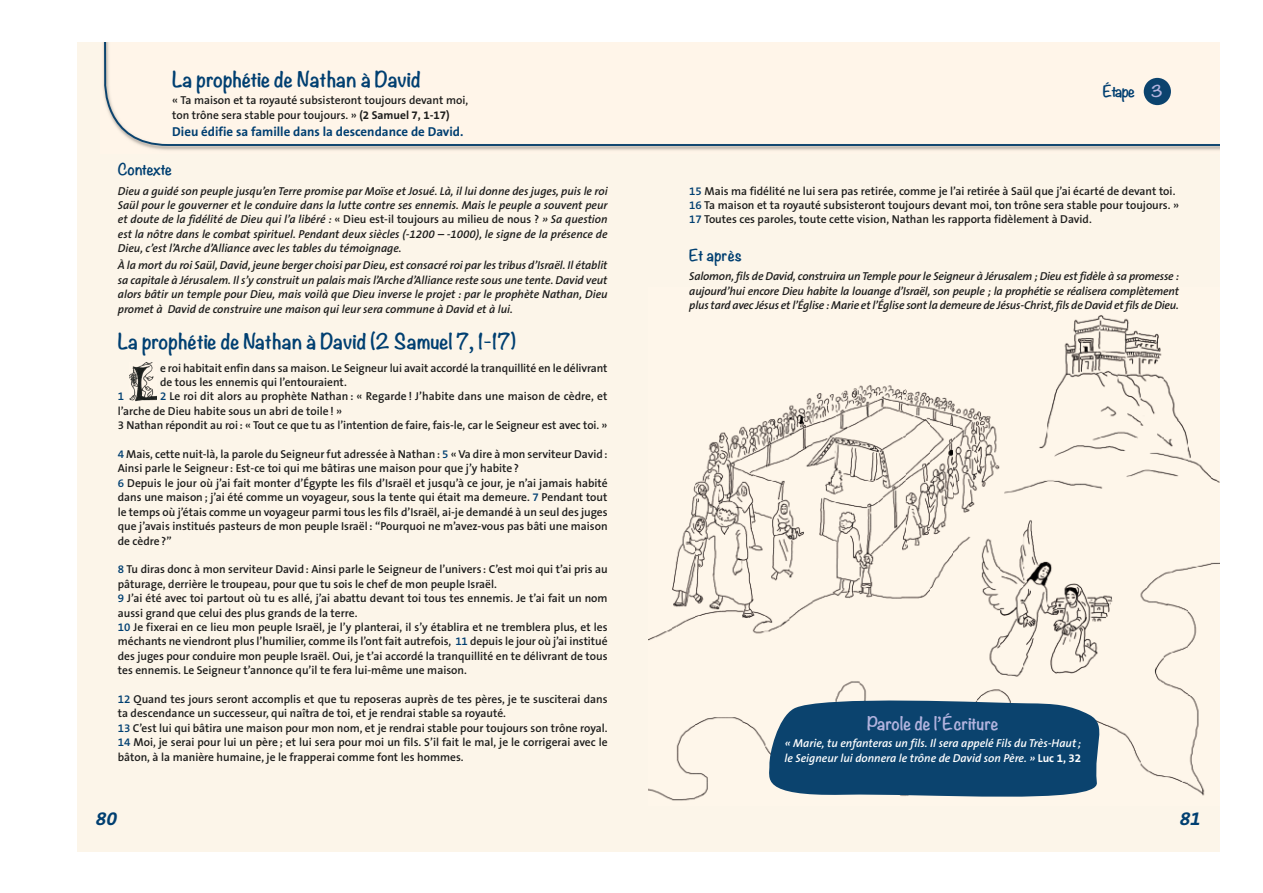
<style>
.page{position:relative;width:1263px;height:893px;background:#fff}
.page>*{position:absolute;margin:0;border:0;box-sizing:border-box;transform-origin:0 0}
.t1{font:700 19.2px "Noteworthy";color:#003f71}
.t2{font:italic 700 19.2px "The Sans B7";color:#003f71}
.t3{font:700 16.35px "Noteworthy";color:#b2b3de}
.t4{font:700 14.4px "Noteworthy";letter-spacing:-.04em;color:#003f71}
.t5{font:700 12.9px "The Sans B7";color:#003f71}
.t6{font:600 11.55px/14.4px "The Sans B6";color:#1d1d1c}
.t7{font:italic 600 11.55px/14.4px "The Sans B6";color:#1d1d1c;text-align:justify}
.t8{font:italic 600 11.55px/14.4px "The Sans B6";color:#fff}
.t9{font:600 11.55px "The Sans B6";color:#003f71}
.s1{font-family:"The Sans B7";font-weight:700}
.s2{font-style:normal}
.s3{color:#003f71}
.s4{color:#b2b3de}
.s5{font-family:"The Sans B7";font-weight:700;font-style:normal}
</style>
<div class="page">
<div style="left:77px;top:42px;width:1143px;height:809px;background:#fcf5e9"></div>
<img style="left:648px;top:315px;width:572px;height:486px">
<svg style="left:103px;top:42px;width:1117px;height:104px"></svg>
<svg style="left:1144px;top:78px;width:27px;height:27px"></svg>
<img style="left:129px;top:362px;width:28px;height:40px">
<svg style="left:759px;top:694px;width:350px;height:107px"></svg>
<h1 class="t1" style="left:172px;top:63px;width:250px">La prophétie de Nathan à David</h1>
<p class="t6" style="left:172px;top:94px;width:298px">« Ta maison et ta royauté subsisteront toujours devant moi, ton trône sera stable pour toujours. » <span class="s1">(2 Samuel 7, 1-17)</span></p>
<p class="t5" style="left:172px;top:126px;width:293px">Dieu édifie sa famille dans la descendance de David.</p>
<p class="t4" style="left:118px;top:156px;width:56px">Contexte</p>
<p class="t7" style="left:118px;top:184px;width:491px">Dieu a guidé son peuple jusqu’en Terre promise par Moïse et Josué. Là, il lui donne des juges, puis le roi Saül pour le gouverner et le conduire dans la lutte contre ses ennemis. Mais le peuple a souvent peur et doute de la fidélité de Dieu qui l’a libéré : <span class="s2">« Dieu est-il toujours au milieu de nous ?</span> » Sa question est la nôtre dans le combat spirituel. Pendant deux siècles (-1200 – -1000), le signe de la présence de Dieu, c’est l’Arche d’Alliance avec les tables du témoignage.</p>
<p class="t7" style="left:118px;top:259px;width:491px">À la mort du roi Saül, David, jeune berger choisi par Dieu, est consacré roi par les tribus d’Israël. Il établit sa capitale à Jérusalem. Il s’y construit un palais mais l’Arche d’Alliance reste sous une tente. David veut alors bâtir un temple pour Dieu, mais voilà que Dieu inverse le projet : par le prophète Nathan, Dieu promet à David de construire une maison qui leur sera commune à David et à lui.</p>
<h1 class="t1" style="left:118px;top:324px;width:400px">La prophétie de Nathan à David (2 Samuel 7, 1-17)</h1>
<p class="t9" style="left:118px;top:392px;width:8px">1</p>
<p class="t6" style="left:160px;top:361px;width:449px">e roi habitait enfin dans sa maison. Le Seigneur lui avait accordé la tranquillité en le délivrant</p>
<p class="t6" style="left:160px;top:376px;width:188px">de tous les ennemis qui l’entouraient.</p>
<p class="t6" style="left:160px;top:390px;width:449px"><span class="s3">2</span> Le roi dit alors au prophète Nathan: « Regarde ! J’habite dans une maison de cèdre, et</p>
<p class="t6" style="left:118px;top:405px;width:226px">l’arche de Dieu habite sous un abri de toile! »</p>
<p class="t6" style="left:118px;top:419px;width:491px">3 Nathan répondit au roi: « Tout ce que tu as l’intention de faire, fais-le, car le Seigneur est avec toi. »</p>
<p class="t6" style="left:118px;top:448px;width:491px"><span class="s3">4</span> Mais, cette nuit-là, la parole du Seigneur fut adressée à Nathan: <span class="s3">5</span> « Va dire à mon serviteur David:<br>Ainsi parle le Seigneur: Est-ce toi qui me bâtiras une maison pour que j’y habite?<br><span class="s3">6</span> Depuis le jour où j’ai fait monter d’Égypte les fils d’Israël et jusqu’à ce jour, je n’ai jamais habité dans une maison; j’ai été comme un voyageur, sous la tente qui était ma demeure. <span class="s3">7</span> Pendant tout le temps où j’étais comme un voyageur parmi tous les fils d’Israël, ai-je demandé à un seul des juges que j’avais institués pasteurs de mon peuple Israël: “Pourquoi ne m’avez-vous pas bâti une maison de cèdre?”</p>
<p class="t6" style="left:118px;top:563px;width:491px"><span class="s3">8</span> Tu diras donc à mon serviteur David: Ainsi parle le Seigneur de l’univers : C’est moi qui t’ai pris au pâturage, derrière le troupeau, pour que tu sois le chef de mon peuple Israël.<br><span class="s3">9</span> J’ai été avec toi partout où tu es allé, j’ai abattu devant toi tous tes ennemis. Je t’ai fait un nom aussi grand que celui des plus grands de la terre.<br><span class="s3">10</span> Je fixerai en ce lieu mon peuple Israël, je l’y planterai, il s’y établira et ne tremblera plus, et les méchants ne viendront plus l’humilier, comme ils l’ont fait autrefois, <span class="s3">11</span> depuis le jour où j’ai institué des juges pour conduire mon peuple Israël. Oui, je t’ai accordé la tranquillité en te délivrant de tous tes ennemis. Le Seigneur t’annonce qu’il te fera lui-même une maison.</p>
<p class="t6" style="left:118px;top:693px;width:491px"><span class="s3">12</span> Quand tes jours seront accomplis et que tu reposeras auprès de tes pères, je te susciterai dans ta descendance un successeur, qui naîtra de toi, et je rendrai stable sa royauté.<br><span class="s3">13</span> C’est lui qui bâtira une maison pour mon nom, et je rendrai stable pour toujours son trône royal.<br><span class="s3">14</span> Moi, je serai pour lui un père; et lui sera pour moi un fils. S’il fait le mal, je le corrigerai avec le bâton, à la manière humaine, je le frapperai comme font les hommes.</p>
<h1 class="t2" style="left:96px;top:810px;width:23px">80</h1>
<p class="t4" style="left:1103px;top:78px;width:62px">Étape <span class="s4">3</span></p>
<p class="t6" style="left:689px;top:184px;width:491px"><span class="s3">15</span> Mais ma fidélité ne lui sera pas retirée, comme je l’ai retirée à Saül que j’ai écarté de devant toi.<br><span class="s3">16</span> Ta maison et ta royauté subsisteront toujours devant moi, ton trône sera stable pour toujours. »<br><span class="s3">17</span> Toutes ces paroles, toute cette vision, Nathan les rapporta fidèlement à David.</p>
<p class="t4" style="left:689px;top:242px;width:54px">Et après</p>
<p class="t7" style="left:689px;top:270px;width:491px">Salomon, fils de David, construira un Temple pour le Seigneur à Jérusalem ; Dieu est fidèle à sa promesse : aujourd’hui encore Dieu habite la louange d’Israël, son peuple ; la prophétie se réalisera complètement plus tard avec Jésus et l’Église : Marie et l’Église sont la demeure de Jésus-Christ, fils de David et fils de Dieu.</p>
<h2 class="t3" style="left:867px;top:709px;width:133px">Parole de l’Écriture</h2>
<p class="t8" style="left:785px;top:737px;width:298px">« Marie, tu enfanteras un fils. Il sera appelé Fils du Très-Haut; le Seigneur lui donnera le trône de David son Père. » <span class="s5">Luc 1, 32</span></p>
<h1 class="t2" style="left:1180px;top:810px;width:23px">81</h1>
</div>
